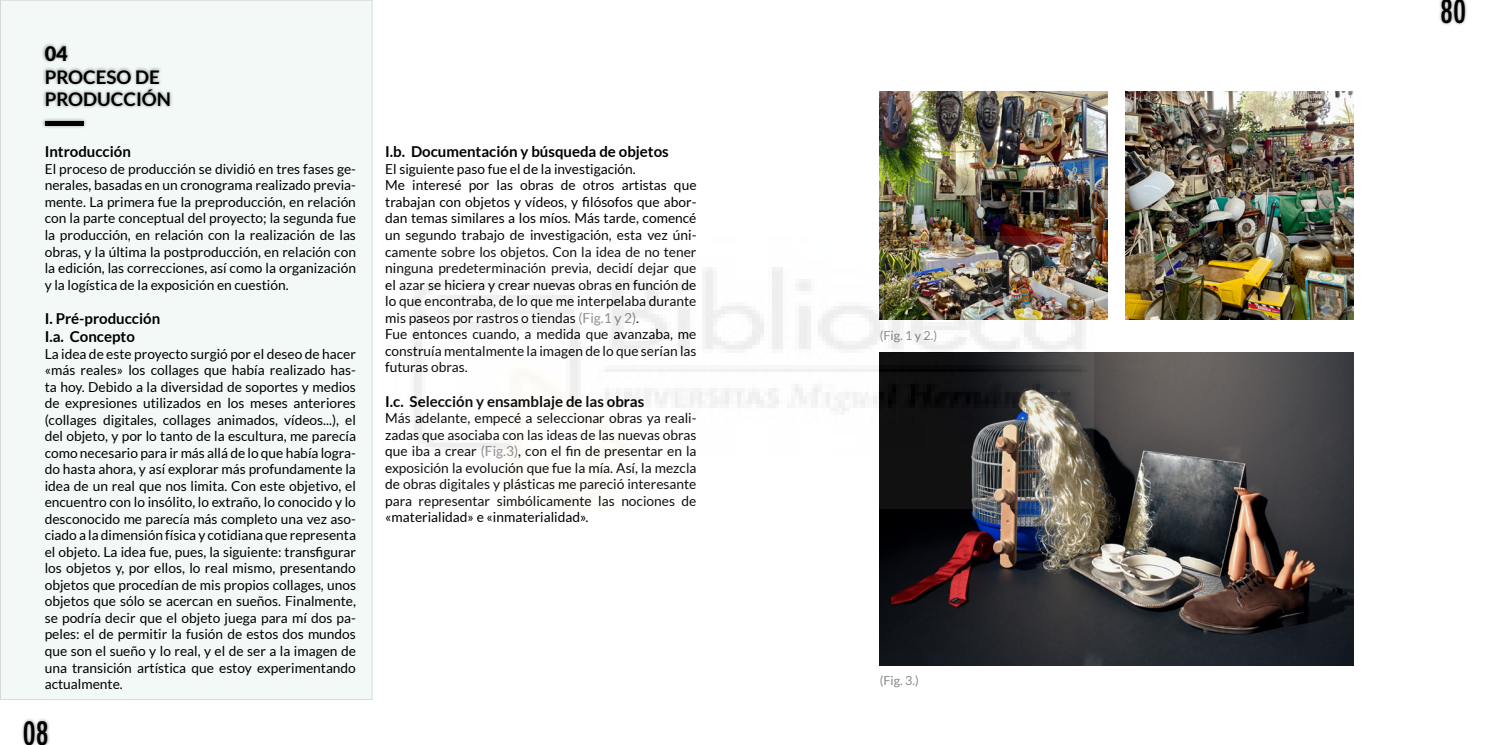
<style>
.page{position:relative;width:1489px;height:745px;background:#fff}
.page>*{position:absolute;margin:0;border:0;box-sizing:border-box;transform-origin:0 0}
.t1{font:500 condensed 31.25px "Futura";color:#000}
.t2{font:900 20px "Lato";color:#000}
.t3{font:700 18.75px/22.5px "Lato";color:#000}
.t4{font:700 15px/18px "Lato";color:#000}
.t5{font:13.75px/16.5px "Lato";color:#000;text-align:justify}
.t6{font:12.5px "Lato";color:#8a8989}
.s1{color:#8a8989}
</style>
<div class="page">
<div style="left:1437px;top:0;width:30px;height:27px;background:#000;opacity:.4"></div>
<div style="left:20px;top:717px;width:31px;height:27px;background:#000;opacity:.4"></div>
<div style="left:0;top:0;width:372px;height:699px;background:#f3f9f6"></div>
<div style="left:41px;top:43px;width:132px;height:66px;background:#000;opacity:.4"></div>
<div style="left:41px;top:118px;width:46px;height:11px;background:#000;opacity:.4"></div>
<div style="left:45px;top:121px;width:38px;height:5px;background:#000"></div>
<img style="left:879px;top:92px;width:228px;height:228px">
<img style="left:1125px;top:92px;width:228px;height:228px">
<img style="left:879px;top:352px;width:474px;height:313px">
<img style="left:414px;top:236px;width:679px;height:272px">
<svg style="left:1441px;top:0;width:23px;height:23px"></svg>
<h2 class="t2" style="left:45px;top:42px;width:25px">04</h2>
<h3 class="t3" style="left:45px;top:65px;width:128px">PROCESO DE<br>PRODUCCIÓN</h3>
<p class="t4" style="left:45px;top:143px;width:88px">Introducción</p>
<p class="t5" style="left:45px;top:160px;width:313px">El proceso de producción se dividió en tres fases ge&shy;nerales, basadas en un cronograma realizado previa&shy;mente. La primera fue la preproducción, en relación con la parte conceptual del proyecto; la segunda fue la producción, en relación con la realización de las obras, y la última la postproducción, en relación con la edición, las correcciones, así como la organización y la logística de la exposición en cuestión.</p>
<p class="t4" style="left:45px;top:309px;width:117px">I. Pré-producción<br>I.a. Concepto</p>
<p class="t5" style="left:45px;top:345px;width:313px">La idea de este proyecto surgió por el deseo de hacer «más reales» los collages que había realizado has&shy;ta hoy. Debido a la diversidad de soportes y medios de expresiones utilizados en los meses anteriores (collages digitales, collages animados, vídeos...), el del objeto, y por lo tanto de la escultura, me parecía como necesario para ir más allá de lo que había logra&shy;do hasta ahora, y así explorar más profundamente la idea de un real que nos limita. Con este objetivo, el encuentro con lo insólito, lo extraño, lo conocido y lo desconocido me parecía más completo una vez aso&shy;ciado a la dimensión física y cotidiana que representa el objeto. La idea fue, pues, la siguiente: transfigurar los objetos y, por ellos, lo real mismo, presentando objetos que procedían de mis propios collages, unos objetos que sólo se acercan en sueños. Finalmente, se podría decir que el objeto juega para mí dos pa&shy;peles: el de permitir la fusión de estos dos mundos que son el sueño y lo real, y el de ser a la imagen de una transición artística que estoy experimentando actualmente.</p>
<h1 class="t1" style="left:23px;top:712px;width:27px">08</h1>
<p class="t4" style="left:385px;top:143px;width:285px">I.b. Documentación y búsqueda de objetos</p>
<p class="t5" style="left:385px;top:160px;width:313px;text-align:left">El siguiente paso fue el de la investigación.<br>Me interesé por las obras de otros artistas que trabajan con objetos y vídeos, y filósofos que abor&shy;dan temas similares a los míos. Más tarde, comencé un segundo trabajo de investigación, esta vez úni&shy;camente sobre los objetos. Con la idea de no tener ninguna predeterminación previa, decidí dejar que el azar se hiciera y crear nuevas obras en función de lo que encontraba, de lo que me interpelaba durante mis paseos por rastros o tiendas <span class="s1">(Fig.1 y 2)</span>.<br>Fue entonces cuando, a medida que avanzaba, me construía mentalmente la imagen de lo que serían las futuras obras.</p>
<p class="t4" style="left:385px;top:392px;width:260px">I.c. Selección y ensamblaje de las obras</p>
<p class="t5" style="left:385px;top:409px;width:313px">Más adelante, empecé a seleccionar obras ya reali&shy;zadas que asociaba con las ideas de las nuevas obras que iba a crear <span class="s1">(Fig.3)</span>, con el fin de presentar en la exposición la evolución que fue la mía. Así, la mezcla de obras digitales y plásticas me pareció interesante para representar simbólicamente las nociones de «materialidad» e «inmaterialidad».</p>
<p class="t6" style="left:879px;top:328px;width:59px">(Fig. 1 y 2.)</p>
<p class="t6" style="left:879px;top:673px;width:41px">(Fig. 3.)</p>
</div>
